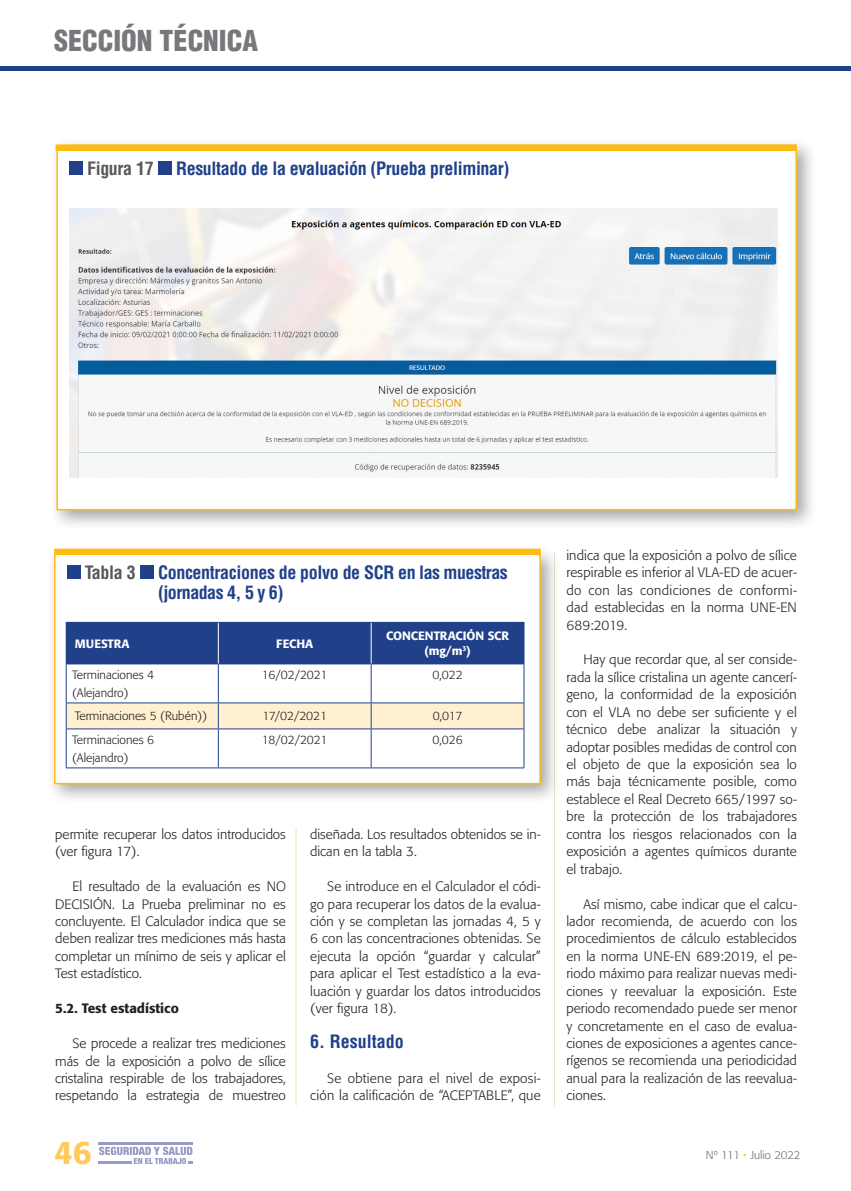
<style>
.page{position:relative;width:851px;height:1191px;background:#fff}
.page>*{position:absolute;margin:0;border:0;box-sizing:border-box;transform-origin:0 0}
.t1{font:500 32.4px "Formata";color:#feca5a}
.t2{font:900 condensed 28.05px "Helvetica LT Std";color:#76787b}
.t3{font:700 condensed 18px "Helvetica LT Std";letter-spacing:-.02em;color:#20418a}
.t4{font:700 condensed 18px "Helvetica LT Std";color:#20418a}
.t5{font:700 condensed 18px "Helvetica LT Std";letter-spacing:-.02em;color:#57585a}
.t6{font:300 13.5px/17.4px "Formata";letter-spacing:.01em;color:#231f20;text-align:justify}
.t7{font:500 13.5px "Formata";color:#231f20}
.t8{font:300 12px/18px "Formata";color:#231f20}
.t9{font:500 12px/15px "Formata";color:#fff;text-align:center}
.t10{font:300 11.25px "Formata";color:#6c6d70}
.s1{color:#57585a}
.s2{color:#fece64}
</style>
<div class="page">
<hr style="left:0;top:67px;width:850px;height:4px;background:#20418a">
<hr style="left:98px;top:1142px;width:95px;height:2px;background:#999bc4">
<hr style="left:98px;top:1161px;width:34px;height:3px;background:#999bc4">
<svg style="left:99px;top:1146px;width:94px;height:18px"></svg>
<hr style="left:554px;top:552px;width:1px;height:554px;background:#ece1c5">
<div style="left:46px;top:545px;width:515px;height:259px;background:#231f20;opacity:.4"></div>
<div style="left:54px;top:553px;width:486px;height:231px;background:#fff;border:2px solid #fdbc12"></div>
<div style="left:54px;top:548px;width:486px;height:7px;background:#fdbc12;border:2px solid #fdbc12"></div>
<div style="left:140px;top:565px;width:14px;height:13px;background:#20418a"></div>
<div style="left:67px;top:565px;width:13px;height:13px;background:#20418a"></div>
<div style="left:48px;top:137px;width:769px;height:394px;background:#231f20;opacity:.4"></div>
<hr style="left:296px;top:828px;width:1px;height:278px;background:#ece1c5">
<div style="left:66px;top:622px;width:152px;height:42px;background:#20418a"></div>
<div style="left:218px;top:622px;width:153px;height:42px;background:#20418a"></div>
<div style="left:371px;top:622px;width:153px;height:42px;background:#20418a"></div>
<div style="left:66px;top:703px;width:152px;height:26px;background:#fef0d0"></div>
<div style="left:218px;top:703px;width:153px;height:26px;background:#fef0d0"></div>
<div style="left:371px;top:703px;width:153px;height:26px;background:#fef0d0"></div>
<hr style="left:66px;top:664px;width:1px;height:38px;background:#20418a">
<hr style="left:218px;top:664px;width:1px;height:38px;background:#20418a">
<hr style="left:371px;top:664px;width:1px;height:38px;background:#20418a">
<hr style="left:523px;top:664px;width:1px;height:38px;background:#20418a">
<hr style="left:66px;top:702px;width:152px;height:1px;background:#20418a">
<svg style="left:66px;top:703px;width:1px;height:25px"></svg>
<hr style="left:218px;top:702px;width:153px;height:1px;background:#20418a">
<svg style="left:218px;top:703px;width:1px;height:25px"></svg>
<hr style="left:371px;top:702px;width:153px;height:1px;background:#20418a">
<svg style="left:371px;top:703px;width:1px;height:25px"></svg>
<svg style="left:523px;top:703px;width:1px;height:25px"></svg>
<hr style="left:66px;top:728px;width:152px;height:1px;background:#20418a">
<hr style="left:66px;top:729px;width:1px;height:38px;background:#20418a">
<hr style="left:218px;top:728px;width:153px;height:1px;background:#20418a">
<hr style="left:218px;top:729px;width:1px;height:38px;background:#20418a">
<hr style="left:371px;top:728px;width:153px;height:1px;background:#20418a">
<hr style="left:371px;top:729px;width:1px;height:38px;background:#20418a">
<hr style="left:523px;top:729px;width:1px;height:38px;background:#20418a">
<hr style="left:66px;top:767px;width:152px;height:1px;background:#20418a">
<hr style="left:218px;top:767px;width:153px;height:1px;background:#20418a">
<hr style="left:371px;top:767px;width:153px;height:1px;background:#20418a">
<hr style="left:218px;top:623px;width:1px;height:40px;background:#fff">
<hr style="left:371px;top:623px;width:1px;height:40px;background:#fff">
<div style="left:56px;top:145px;width:740px;height:365px;background:#fff;border:2px solid #fdbc12"></div>
<div style="left:69px;top:162px;width:14px;height:13px;background:#20418a"></div>
<div style="left:158px;top:162px;width:14px;height:13px;background:#20418a"></div>
<img style="left:69px;top:209px;width:708px;height:268px">
<div style="left:56px;top:145px;width:740px;height:6px;background:#fdbc12"></div>
<h2 class="t2" style="left:54px;top:23px;width:205px">SECCIÓN TÉCNICA</h2>
<p class="t3" style="left:87px;top:157px;width:424px"><span class="s1">Figura 17</span> Resultado de la evaluación (Prueba preliminar)</p>
<p class="t5" style="left:85px;top:561px;width:53px">Tabla 3</p>
<p class="t3" style="left:158px;top:561px;width:351px">Concentraciones de polvo de SCR en las muestras</p>
<p class="t3" style="left:158px;top:581px;width:127px">(jornadas 4, 5 y 6)</p>
<p class="t9" style="left:75px;top:636px;width:56px">MUESTRA</p>
<p class="t9" style="left:276px;top:636px;width:39px">FECHA</p>
<p class="t9" style="left:386px;top:628px;width:124px">CONCENTRACIÓN SCR (mg/m<sup>3</sup>)</p>
<p class="t8" style="left:72px;top:666px;width:84px">Terminaciones 4 (Alejandro)</p>
<p class="t8" style="left:262px;top:666px;width:67px">16/02/2021</p>
<p class="t8" style="left:432px;top:666px;width:32px">0,022</p>
<p class="t8" style="left:75px;top:707px;width:134px">Terminaciones 5 (Rubén))</p>
<p class="t8" style="left:262px;top:707px;width:66px">17/02/2021</p>
<p class="t8" style="left:433px;top:707px;width:31px">0,017</p>
<p class="t8" style="left:72px;top:731px;width:84px">Terminaciones 6 (Alejandro)</p>
<p class="t8" style="left:262px;top:731px;width:67px">18/02/2021</p>
<p class="t8" style="left:432px;top:731px;width:32px">0,026</p>
<h1 class="t6" style="left:55px;top:825px;width:232px">permite recuperar los datos introducidos (ver figura 17).</h1>
<p class="t6" style="left:55px;top:877px;width:232px;text-indent:17px">El resultado de la evaluación es NO DECISIÓN. La Prueba preliminar no es concluyente. El Calculador indica que se deben realizar tres mediciones más hasta completar un mínimo de seis y aplicar el Test estadístico.</p>
<p class="t7" style="left:55px;top:1000px;width:125px">5.2. Test estadístico</p>
<p class="t6" style="left:55px;top:1034px;width:232px;text-indent:17px">Se procede a realizar tres mediciones más de la exposición a polvo de sílice cristalina respirable de los trabajadores, respetando la estrategia de muestreo</p>
<h1 class="t6" style="left:310px;top:825px;width:232px">diseñada. Los resultados obtenidos se in&shy;dican en la tabla 3.</h1>
<p class="t6" style="left:310px;top:877px;width:232px;text-indent:17px">Se introduce en el Calculador el códi&shy;go para recuperar los datos de la evalua&shy;ción y se completan las jornadas 4, 5 y 6 con las concentraciones obtenidas. Se ejecuta la opción “guardar y calcular” para aplicar el Test estadístico a la eva&shy;luación y guardar los datos introducidos (ver figura 18).</p>
<p class="t4" style="left:310px;top:1030px;width:95px">6. Resultado</p>
<p class="t6" style="left:310px;top:1069px;width:232px;text-align:right">Se obtiene para el nivel de exposi&shy;ción la calificación de “ACEPTABLE”, que</p>
<p class="t6" style="left:566px;top:546px;width:232px">indica que la exposición a polvo de sílice respirable es inferior al VLA-ED de acuer&shy;do con las condiciones de conformi&shy;dad establecidas en la norma UNE-EN 689:2019.</p>
<p class="t6" style="left:566px;top:651px;width:232px;text-indent:17px">Hay que recordar que, al ser conside&shy;rada la sílice cristalina un agente cancerí&shy;geno, la conformidad de la exposición con el VLA no debe ser suficiente y el técnico debe analizar la situación y adoptar posibles medidas de control con el objeto de que la exposición sea lo más baja técnicamente posible, como establece el Real Decreto 665/1997 so&shy;bre la protección de los trabajadores contra los riesgos relacionados con la exposición a agentes químicos durante el trabajo.</p>
<p class="t6" style="left:566px;top:895px;width:232px;text-indent:17px">Así mismo, cabe indicar que el calcu&shy;lador recomienda, de acuerdo con los procedimientos de cálculo establecidos en la norma UNE-EN 689:2019, el pe&shy;riodo máximo para realizar nuevas medi&shy;ciones y reevaluar la exposición. Este periodo recomendado puede ser menor y concretamente en el caso de evalua&shy;ciones de exposiciones a agentes cance&shy;rígenos se recomienda una periodicidad anual para la realización de las reevalua&shy;ciones.</p>
<h1 class="t1" style="left:54px;top:1132px;width:39px">46</h1>
<p class="t10" style="left:705px;top:1148px;width:96px">Nº 111 <span class="s2">•</span> Julio 2022</p>
</div>
